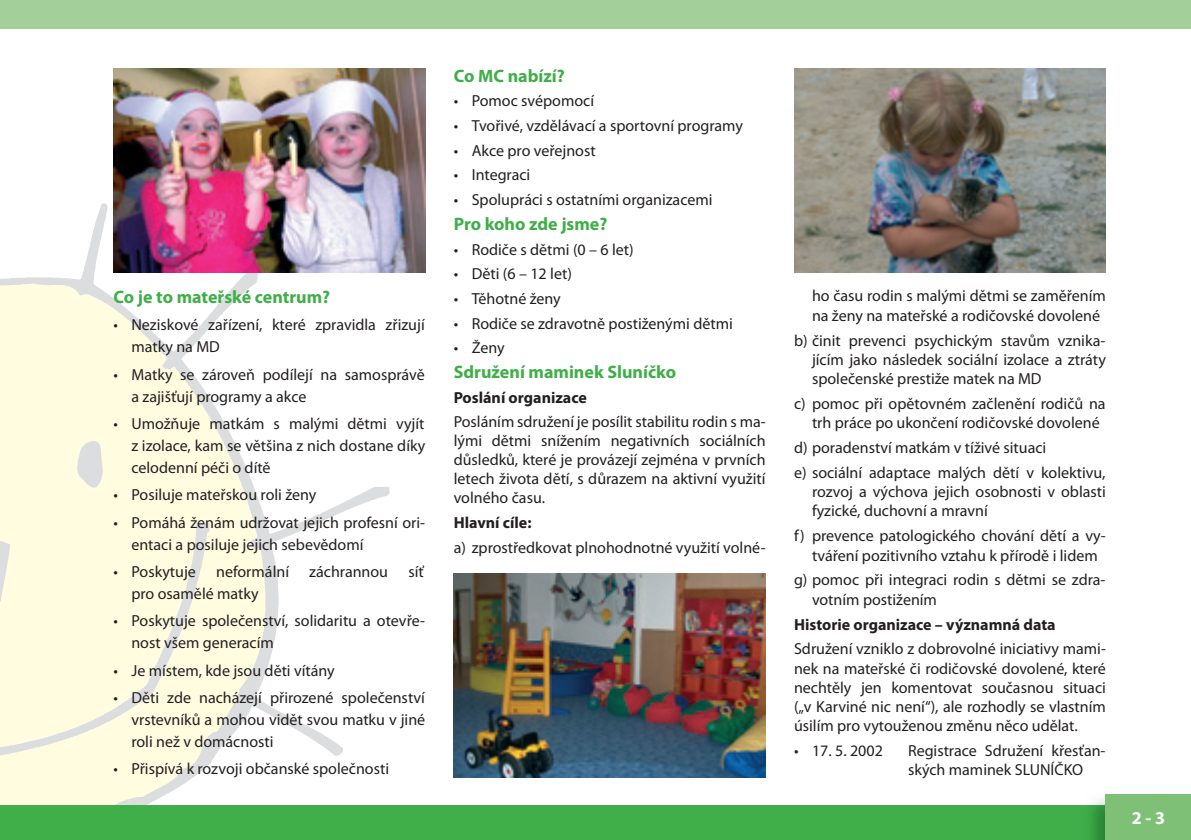
<style>
.page{position:relative;width:1191px;height:840px;background:#fff}
.page>*{position:absolute;margin:0;border:0;box-sizing:border-box;transform-origin:0 0}
.t1{font:700 18px "Myriad Pro";color:#40ae49}
.t2{font:700 18px "Myriad Pro";color:#fff}
.t3{font:16px/19.2px "Myriad Pro";color:#231f20}
.t4{font:700 16px "Myriad Pro";color:#231f20}
</style>
<div class="page">
<svg style="left:0;top:203px;width:390px;height:602px"></svg>
<svg style="left:130px;top:647px;width:130px;height:158px"></svg>
<div style="left:0;top:369px;width:210px;height:386px;background:#fffce0"></div>
<div style="left:0;top:805px;width:1191px;height:34px;background:#40ae49"></div>
<img style="left:1091px;top:794px;width:15px;height:45px">
<div style="left:1106px;top:794px;width:85px;height:45px;background:#7fc077"></div>
<div style="left:0;top:0;width:1191px;height:28px;background:#a3cf9a"></div>
<img style="left:794px;top:68px;width:312px;height:204px">
<img style="left:113px;top:68px;width:312px;height:204px">
<img style="left:454px;top:573px;width:311px;height:204px">
<p class="t1" style="left:113px;top:286px;width:218px">Co je to mateřské centrum?</p>
<p class="t3" style="left:131px;top:314px;width:295px;line-height:21.8px;text-indent:-18px">• Neziskové zařízení, které zpravidla zřizují matky na MD</p>
<p class="t3" style="left:131px;top:363px;width:295px;line-height:21.8px;text-indent:-18px">• Matky se zároveň podílejí na samosprávě a zajišťují programy a akce</p>
<p class="t3" style="left:131px;top:413px;width:295px;line-height:21.8px;text-align:justify;text-indent:-18px">• Umožňuje matkám s malými dětmi vyjít z izolace, kam se většina z nich dostane díky celodenní péči o dítě</p>
<p class="t3" style="left:113px;top:485px;width:204px">• Posiluje mateřskou roli ženy</p>
<p class="t3" style="left:131px;top:511px;width:295px;line-height:21.8px;text-indent:-18px">• Pomáhá ženám udržovat jejich profesní ori&shy;entaci a posiluje jejich sebevědomí</p>
<p class="t3" style="left:113px;top:562px;width:84px">• Poskytuje</p>
<p class="t3" style="left:216px;top:562px;width:74px">neformální</p>
<p class="t3" style="left:309px;top:562px;width:80px">záchrannou</p>
<p class="t3" style="left:408px;top:562px;width:17px">síť</p>
<p class="t3" style="left:131px;top:584px;width:129px">pro osamělé matky</p>
<p class="t3" style="left:131px;top:610px;width:295px;line-height:21.8px;text-indent:-18px">• Poskytuje společenství, solidaritu a otevře&shy;nost všem generacím</p>
<p class="t3" style="left:113px;top:660px;width:223px">• Je místem, kde jsou děti vítány</p>
<p class="t3" style="left:131px;top:687px;width:295px;line-height:21.8px;text-align:justify;text-indent:-18px">• Děti zde nacházejí přirozené společenství vrstevníků a mohou vidět svou matku v jiné roli než v domácnosti</p>
<p class="t3" style="left:113px;top:759px;width:277px">• Přispívá k rozvoji občanské společnosti</p>
<p class="t1" style="left:454px;top:65px;width:113px">Co MC nabízí?</p>
<p class="t3" style="left:454px;top:92px;width:142px">• Pomoc svépomocí</p>
<p class="t3" style="left:454px;top:116px;width:291px">• Tvořivé, vzdělávací a sportovní programy</p>
<p class="t3" style="left:454px;top:141px;width:143px">• Akce pro veřejnost</p>
<p class="t3" style="left:454px;top:166px;width:78px">• Integraci</p>
<p class="t3" style="left:454px;top:190px;width:260px">• Spolupráci s ostatními organizacemi</p>
<p class="t1" style="left:454px;top:213px;width:155px">Pro koho zde jsme?</p>
<p class="t3" style="left:454px;top:240px;width:182px">• Rodiče s dětmi (0 – 6 let)</p>
<p class="t3" style="left:454px;top:264px;width:120px">• Děti (6 – 12 let)</p>
<p class="t3" style="left:454px;top:289px;width:109px">• Těhotné ženy</p>
<p class="t3" style="left:454px;top:314px;width:280px">• Rodiče se zdravotně postiženými dětmi</p>
<p class="t3" style="left:454px;top:338px;width:52px">• Ženy</p>
<p class="t1" style="left:454px;top:361px;width:224px">Sdružení maminek Sluníčko</p>
<p class="t4" style="left:454px;top:388px;width:135px">Poslání organizace</p>
<p class="t3" style="left:454px;top:412px;width:313px;text-align:justify">Posláním sdružení je posílit stabilitu rodin s ma&shy;lými dětmi snížením negativních sociálních důsledků, které je provázejí zejména v prvních letech života dětí, s důrazem na aktivní využití volného času.</p>
<p class="t4" style="left:454px;top:513px;width:79px">Hlavní cíle:</p>
<p class="t3" style="left:454px;top:538px;width:313px">a) zprostředkovat plnohodnotné využití volné-</p>
<p class="t3" style="left:812px;top:286px;width:295px">ho času rodin s malými dětmi se zaměřením na ženy na mateřské a rodičovské dovolené</p>
<p class="t3" style="left:812px;top:331px;width:295px;text-align:justify;text-indent:-18px">b) činit prevenci psychickým stavům vznika&shy;jícím jako následek sociální izolace a ztráty společenské prestiže matek na MD</p>
<p class="t3" style="left:812px;top:394px;width:295px;text-indent:-18px">c) pomoc při opětovném začlenění rodičů na trh práce po ukončení rodičovské dovolené</p>
<p class="t3" style="left:794px;top:435px;width:313px;line-height:24.8px">d) poradenství matkám v tíživé situaci<br>e) sociální adaptace malých dětí v kolektivu,</p>
<p class="t3" style="left:812px;top:482px;width:295px">rozvoj a výchova jejich osobnosti v oblasti fyzické, duchovní a mravní</p>
<p class="t3" style="left:812px;top:526px;width:295px;text-indent:-18px">f) prevence patologického chování dětí a vy&shy;tváření pozitivního vztahu k přírodě i lidem</p>
<p class="t3" style="left:812px;top:570px;width:295px;text-indent:-18px">g) pomoc při integraci rodin s dětmi se zdra&shy;votním postižením</p>
<p class="t4" style="left:794px;top:614px;width:263px">Historie organizace – významná data</p>
<p class="t3" style="left:794px;top:639px;width:313px;text-align:justify">Sdružení vzniklo z dobrovolné iniciativy mami&shy;nek na mateřské či rodičovské dovolené, které nechtěly jen komentovat současnou situaci („v Karviné nic není“), ale rozhodly se vlastním úsilím pro vytouženou změnu něco udělat.</p>
<p class="t3" style="left:794px;top:741px;width:90px">• 17. 5. 2002</p>
<p class="t3" style="left:908px;top:741px;width:199px">Registrace Sdružení křesťan&shy;ských maminek SLUNÍČKO</p>
<p class="t2" style="left:1132px;top:807px;width:35px">2 - 3</p>
</div>
